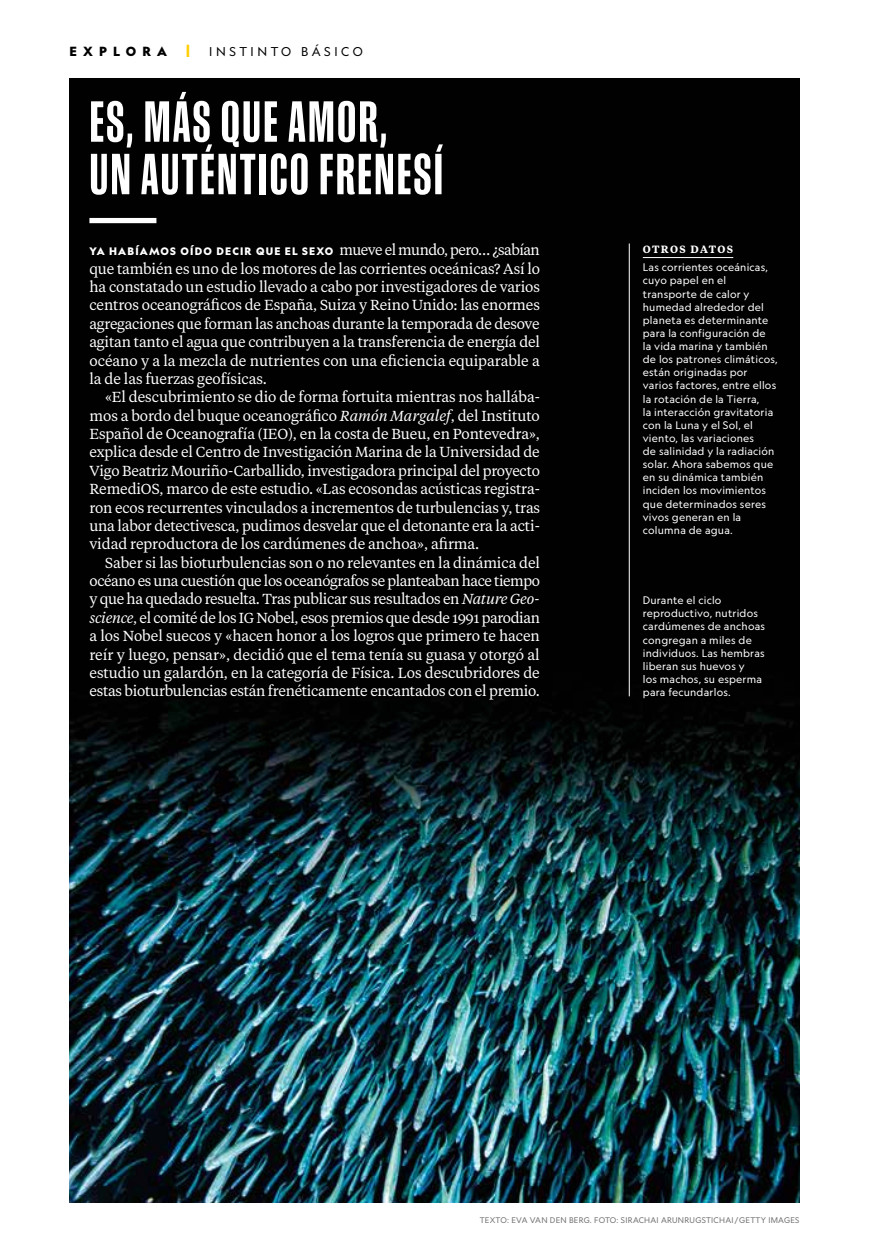
<style>
.page{position:relative;width:869px;height:1260px;background:#fff}
.page>*{position:absolute;margin:0;border:0;box-sizing:border-box;transform-origin:0 0}
.t1{font:700 57.75px/52.5px "Marden";letter-spacing:.035em;color:#fff}
.t2{font:14.35px/18.4px "Grosvenor";letter-spacing:-.005em;color:#fff;text-align:justify}
.t3{font:12.25px "Geograph";letter-spacing:.29em;color:#000}
.t4{font:10.5px/13.1px "Geograph";letter-spacing:.02em;color:#fff}
.t5{font:600 10.5px "Grosvenor";letter-spacing:.13em;color:#fff}
.t6{font:900 10.33px "Geograph";letter-spacing:.12em;color:#fff}
.t7{font:7.88px "Geograph Edit";letter-spacing:.035em;color:#706f6f}
.s1{font-weight:900;font-size:12.6px}
.s2{font-weight:900;font-size:16.8px;color:#ffce00}
.s3{font-family:"Grosvenor";font-weight:400;font-size:14.35px}
.s4{font-style:italic}
</style>
<div class="page">
<img style="left:69px;top:79px;width:730px;height:1123px">
<div style="left:89px;top:218px;width:67px;height:5px;background:#fff"></div>
<hr style="left:642px;top:257px;width:91px;height:1px;background:#fff">
<hr style="left:628px;top:244px;width:1px;height:452px;background:#fff">
<p class="t3" style="left:69px;top:44px;width:295px"><span class="s1">E X P L O RA</span> <span class="s2">|</span> INSTINTO BÁSICO</p>
<h1 class="t1" style="left:89px;top:95px;width:355px">ES, MÁS QUE AMOR,<br>UN AUTÉNTICO FRENESÍ</h1>
<p class="t6" style="left:89px;top:245px;width:451px">YA HABÍAMOS OÍDO DECIR QUE EL SEXO <span class="s3">mueve el mundo, pero… ¿sabían</span></p>
<p class="t2" style="left:89px;top:259px;width:452px">que también es uno de los motores de las corrientes oceánicas? Así lo ha constatado un estudio llevado a cabo por investigadores de varios centros oceanográficos de España, Suiza y Reino Unido: las enormes agregaciones que forman las anchoas durante la temporada de desove agitan tanto el agua que contribuyen a la transferencia de energía del océano y a la mezcla de nutrientes con una eficiencia equiparable a la de las fuerzas geofísicas.</p>
<p class="t2" style="left:89px;top:388px;width:452px;text-indent:16px">«El descubrimiento se dio de forma fortuita mientras nos hallába&shy;mos a bordo del buque oceanográfico <span class="s4">Ramón Margalef</span>, del Instituto Español de Oceanografía (IEO), en la costa de Bueu, en Pontevedra», explica desde el Centro de Investigación Marina de la Universidad de Vigo Beatriz Mouriño-Carballido, investigadora principal del proyecto RemediOS, marco de este estudio. «Las ecosondas acústicas registra&shy;ron ecos recurrentes vinculados a incrementos de turbulencias y, tras una labor detectivesca, pudimos desvelar que el detonante era la acti&shy;vidad reproductora de los cardúmenes de anchoa», afirma.</p>
<p class="t2" style="left:89px;top:553px;width:452px;text-indent:16px">Saber si las bioturbulencias son o no relevantes en la dinámica del océano es una cuestión que los oceanógrafos se planteaban hace tiempo y que ha quedado resuelta. Tras publicar sus resultados en <span class="s4">Nature Geo&shy;science</span>, el comité de los IG Nobel, esos premios que desde 1991 parodian a los Nobel suecos y «hacen honor a los logros que primero te hacen reír y luego, pensar», decidió que el tema tenía su guasa y otorgó al estudio un galardón, en la categoría de Física. Los descubridores de estas bioturbulencias están frenéticamente encantados con el premio.</p>
<p class="t5" style="left:642px;top:242px;width:92px">OTROS DATOS</p>
<p class="t4" style="left:642px;top:261px;width:136px">Las corrientes oceánicas, cuyo papel en el transporte de calor y humedad alrededor del planeta es determinante para la configuración de<br>la vida marina y también de los patrones climáticos, están originadas por varios factores, entre ellos la rotación de la Tierra,<br>la interacción gravitatoria con la Luna y el Sol, el viento, las variaciones<br>de salinidad y la radiación solar. Ahora sabemos que en su dinámica también inciden los movimientos que determinados seres vivos generan en la columna de agua.</p>
<p class="t4" style="left:642px;top:594px;width:124px">Durante el ciclo reproductivo, nutridos cardúmenes de anchoas congregan a miles de individuos. Las hembras liberan sus huevos y<br>los machos, su esperma para fecundarlos.</p>
<p class="t7" style="left:479px;top:1215px;width:321px">TEXTO: EVA VAN DEN BERG. FOTO: SIRACHAI ARUNRUGSTICHAI/GETTY IMAGES</p>
</div>
